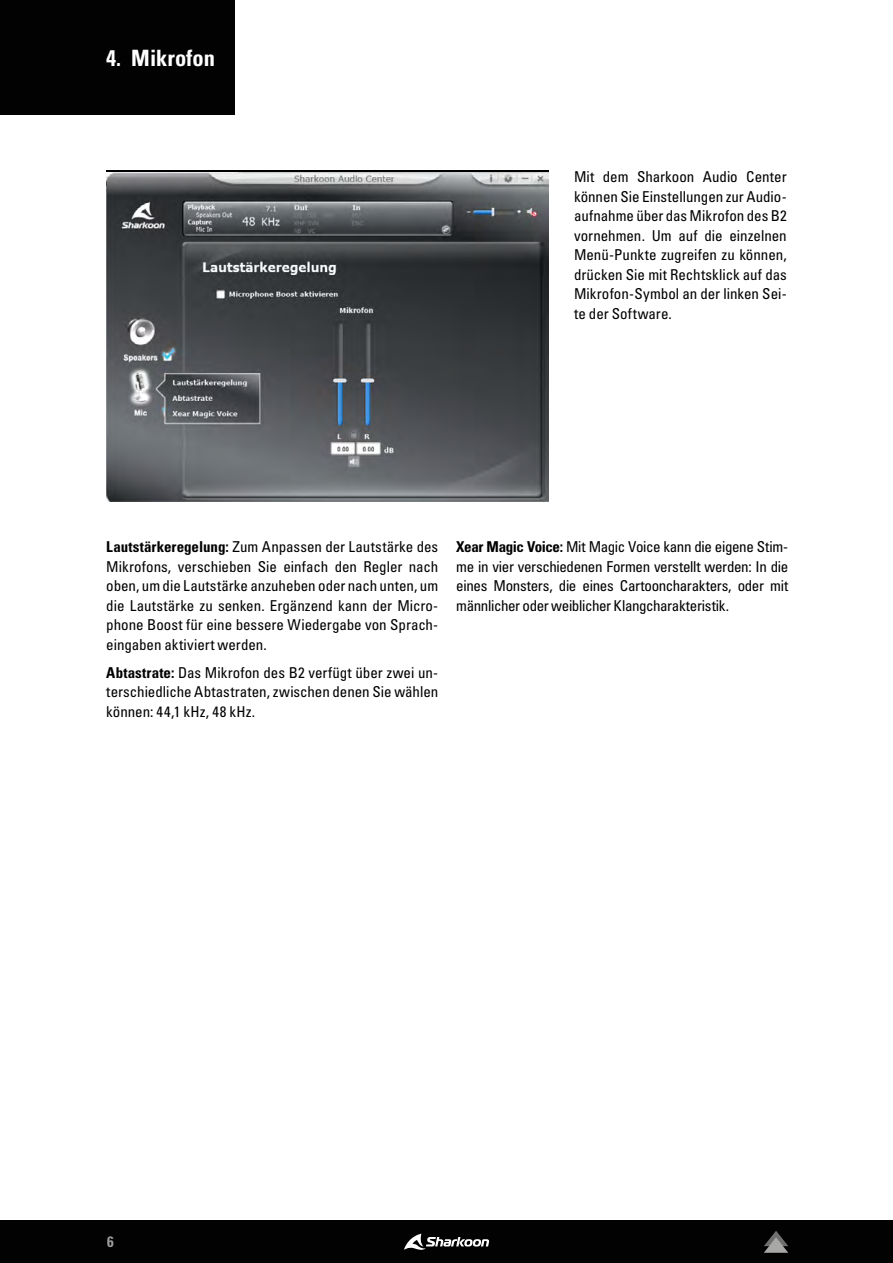
<style>
.page{position:relative;width:893px;height:1263px;background:#fff}
.page>*{position:absolute;margin:0;border:0;box-sizing:border-box;transform-origin:0 0}
.t1{font:22.5px "Univers LTCYR 67 Bold Cond";color:#fff}
.t2{font:condensed 15px/19.5px "Univers LTCYR 57";letter-spacing:-.005em;color:#000;text-align:justify}
.t3{font:15px "Univers LTCYR 67 Bold Cond";color:#e3e3e3}
.s1{font-family:"Univers LTCYR 67 Bold Cond";font-stretch:normal}
</style>
<div class="page">
<div style="left:0;top:1220px;width:893px;height:43px;background:#020203"></div>
<svg style="left:764px;top:1231px;width:24px;height:22px"></svg>
<svg style="left:404px;top:1233px;width:85px;height:17px"></svg>
<img style="left:106px;top:172px;width:443px;height:330px">
<div style="left:0;top:0;width:235px;height:115px;background:#020203"></div>
<h1 class="t1" style="left:106px;top:44px;width:110px">4. Mikrofon</h1>
<p class="t2" style="left:574px;top:167px;width:214px">Mit dem Sharkoon Audio Center können Sie Einstellungen zur Audio&shy;aufnahme über das Mikrofon des B2 vornehmen. Um auf die einzelnen Menü-Punkte zugreifen zu können, drücken Sie mit Rechtsklick auf das Mikrofon-Symbol an der linken Sei&shy;te der Software.</p>
<p class="t2" style="left:106px;top:537px;width:333px"><span class="s1">Lautstärkeregelung:</span> Zum Anpassen der Lautstärke des Mikrofons, verschieben Sie einfach den Regler nach oben, um die Lautstärke anzuheben oder nach unten, um die Lautstärke zu senken. Ergänzend kann der Micro&shy;phone Boost für eine bessere Wiedergabe von Sprach&shy;eingaben aktiviert werden.</p>
<p class="t2" style="left:106px;top:662px;width:333px"><span class="s1">Abtastrate:</span> Das Mikrofon des B2 verfügt über zwei un&shy;terschiedliche Abtastraten, zwischen denen Sie wählen können: 44,1 kHz, 48 kHz.</p>
<p class="t2" style="left:456px;top:537px;width:333px"><span class="s1">Xear Magic Voice:</span> Mit Magic Voice kann die eigene Stim&shy;me in vier verschiedenen Formen verstellt werden: In die eines Monsters, die eines Cartooncharakters, oder mit männlicher oder weiblicher Klangcharakteristik.</p>
<p class="t3" style="left:107px;top:1232px;width:8px">6</p>
</div>
